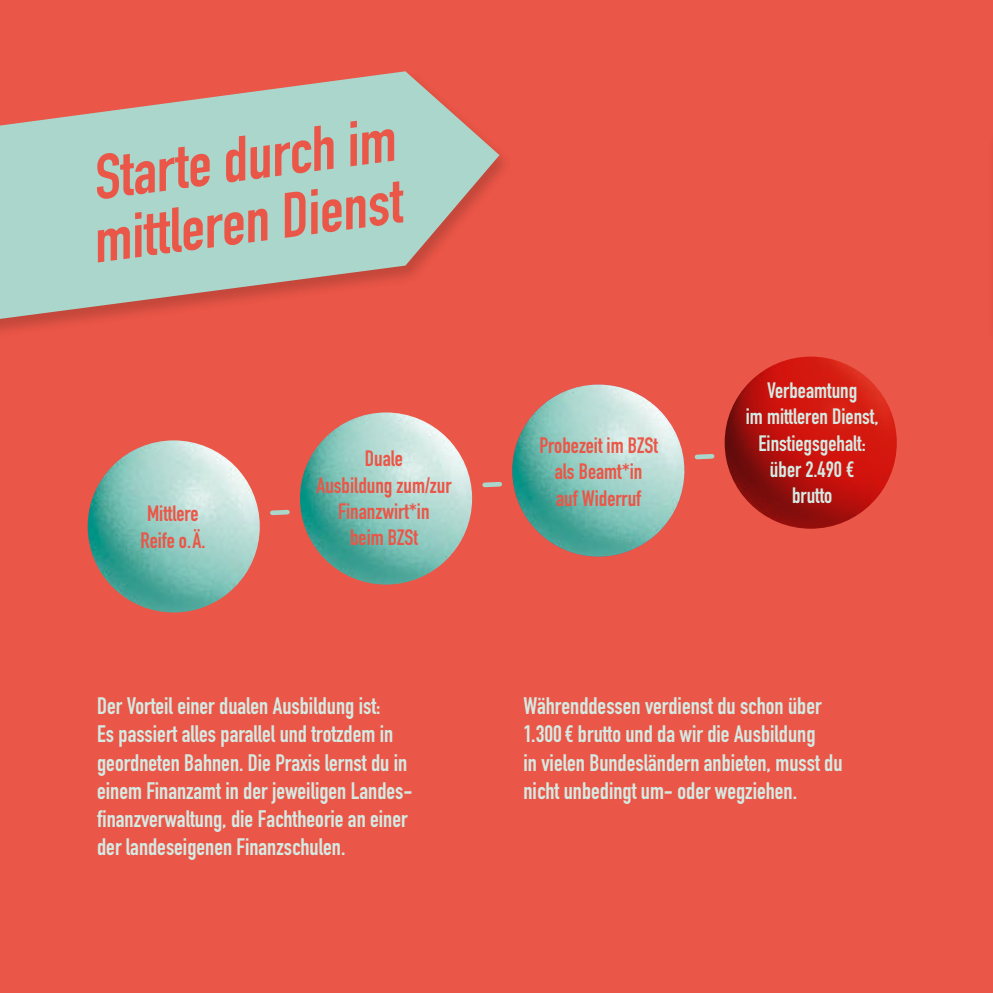
<style>
.page{position:relative;width:993px;height:993px;background:#fff}
.page>*{position:absolute;margin:0;border:0;box-sizing:border-box;transform-origin:0 0}
.t1{font:700 62.25px/62.2px "DIN Condensed";color:#ea5647}
.t2{font:700 23.5px/28.2px "DIN Condensed";color:#d4eae3}
.t3{font:700 22px/26.2px "DIN Condensed";color:#ea5647;text-align:center}
.t4{font:700 22px/26.2px "DIN Condensed";color:#d4eae3;text-align:center}
</style>
<div class="page">
<div style="left:0;top:0;width:992px;height:992px;background:#ea5647"></div>
<svg style="left:0;top:71px;width:499px;height:248px;fill:#aad6cb"></svg>
<img style="left:88px;top:440px;width:172px;height:172px;border-radius:86px">
<img style="left:300px;top:412px;width:172px;height:172px;border-radius:86px">
<img style="left:512px;top:384px;width:172px;height:172px;border-radius:86px">
<img style="left:724px;top:356px;width:172px;height:172px;border-radius:86px">
<svg style="left:272px;top:509px;width:15px;height:6px"></svg>
<svg style="left:484px;top:482px;width:15px;height:5px"></svg>
<div style="left:696px;top:454px;width:15px;height:5px;background:#aad6cb"></div>
<h1 class="t1" style="left:79px;top:149px;width:314px;rotate:-8deg">Starte durch im mittleren Dienst</h1>
<p class="t3" style="left:140px;top:500px;width:67px">Mittlere<br>Reife o.Ä.</p>
<p class="t3" style="left:316px;top:445px;width:136px">Duale<br>Ausbildung zum/zur<br>Finanzwirt*in<br>beim BZSt</p>
<p class="t3" style="left:539px;top:432px;width:120px">Probezeit im BZSt als Beamt*in<br>auf Widerruf</p>
<p class="t4" style="left:745px;top:377px;width:134px">Verbeamtung<br>im mittleren Dienst,<br>Einstiegsgehalt: über 2.490 €<br>brutto</p>
<p class="t2" style="left:97px;top:691px;width:317px">Der Vorteil einer dualen Ausbildung ist:<br>Es passiert alles parallel und trotzdem in geordneten Bahnen. Die Praxis lernst du in einem Finanzamt in der jeweiligen Landes&shy;finanzverwaltung, die Fachtheorie an einer der landeseigenen Finanzschulen.</p>
<p class="t2" style="left:523px;top:691px;width:320px">Währenddessen verdienst du schon über 1.300€ brutto und da wir die Ausbildung<br>in vielen Bundesländern anbieten, musst du nicht unbedingt um- oder wegziehen.</p>
</div>
